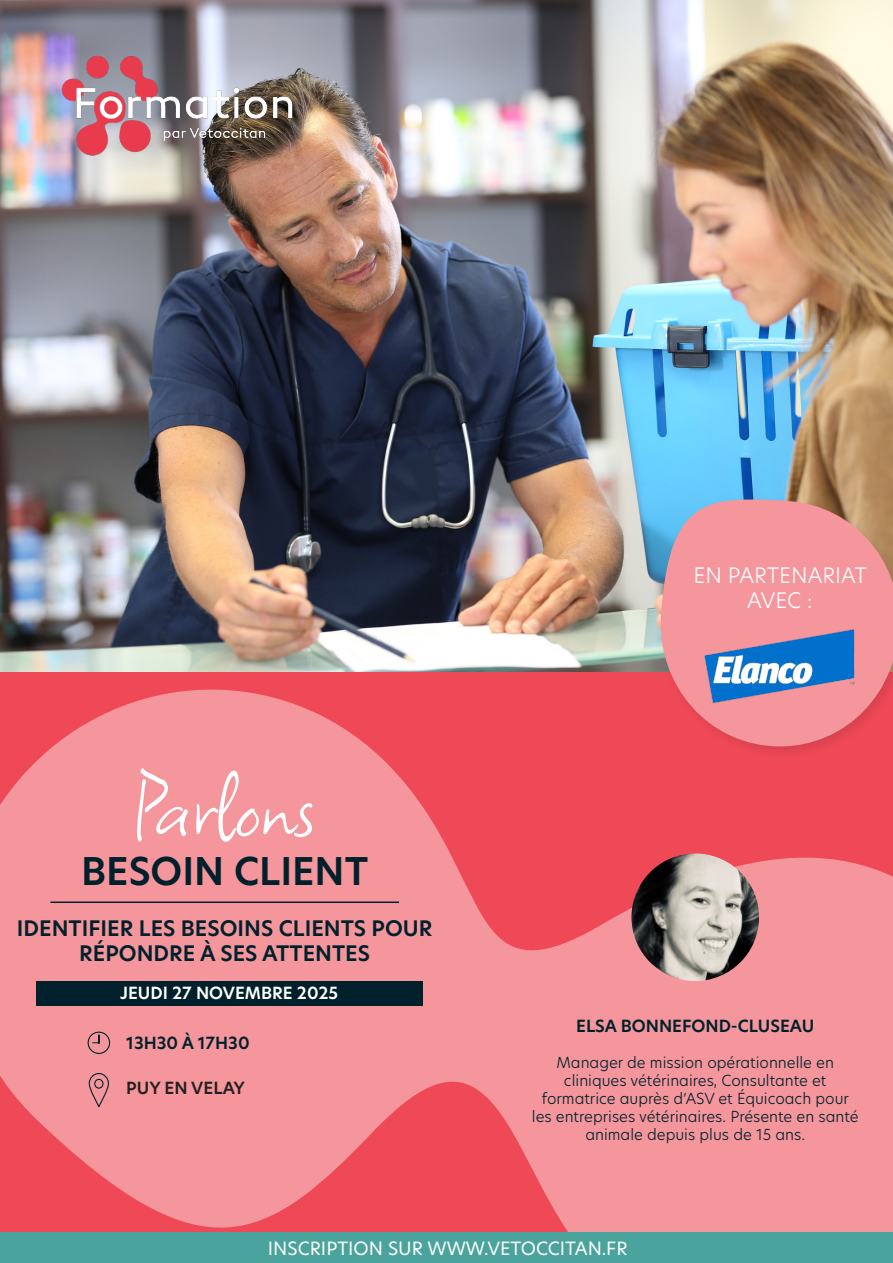
<style>
.page{position:relative;width:893px;height:1263px;background:#fff}
.page>*{position:absolute;margin:0;border:0;box-sizing:border-box;transform-origin:0 0}
.t1{font:100.5px "Square Peg";color:#fff}
.t2{font:600 37.5px "New Hero";color:#00212b}
.t3{font:600 21px/25.2px "New Hero";color:#00212b;text-align:center}
.t4{font:300 21px/25.2px "New Hero";color:#fff;text-align:center}
.t5{font:18px "New Hero";color:#fff}
.t6{font:600 16.5px "New Hero";color:#00212b}
.t7{font:600 16.5px "New Hero";color:#fff}
.t8{font:600 16.5px "New Hero";color:#231f20}
.t9{font:300 15px/18px "New Hero";color:#00212b;text-align:center}
</style>
<div class="page">
<img style="left:0;top:0;width:893px;height:663px">
<svg style="left:0;top:663px;width:893px;height:569px;fill:#f5969d"></svg>
<div style="left:0;top:1232px;width:893px;height:31px;background:#4ba39d"></div>
<img style="left:60px;top:54px;width:250px;height:102px">
<hr style="left:50px;top:901px;width:349px;height:2px;background:#00212b">
<img style="left:631px;top:853px;width:129px;height:133px">
<div style="left:657px;top:495px;width:236px;height:264px;background:#231f20;opacity:.12"></div>
<svg style="left:656px;top:499px;width:237px;height:247px;fill:#f5969d"></svg>
<div style="left:36px;top:981px;width:386px;height:24px;background:#00212b"></div>
<svg style="left:92px;top:1034px;width:9px;height:10px"></svg>
<div style="left:88px;top:1031px;width:22px;height:23px;border:1px solid #00212b;border-radius:50%"></div>
<svg style="left:88px;top:1072px;width:22px;height:35px"></svg>
<img style="left:703px;top:628px;width:154px;height:78px">
<h1 class="t1" style="left:135px;top:733px;width:182px">Parlons</h1>
<h2 class="t2" style="left:81px;top:846px;width:289px">BESOIN CLIENT</h2>
<h3 class="t3" style="left:17px;top:915px;width:417px">IDENTIFIER LES BESOINS CLIENTS POUR<br>RÉPONDRE À SES ATTENTES</h3>
<p class="t7" style="left:120px;top:982px;width:220px">JEUDI 27 NOVEMBRE 2025</p>
<p class="t6" style="left:126px;top:1032px;width:125px">13H30 À 17H30</p>
<p class="t8" style="left:126px;top:1077px;width:120px">PUY EN VELAY</p>
<h3 class="t4" style="left:693px;top:562px;width:175px">EN PARTENARIAT<br>AVEC :</h3>
<p class="t6" style="left:576px;top:1015px;width:240px">ELSA BONNEFOND-CLUSEAU</p>
<p class="t9" style="left:532px;top:1053px;width:328px">Manager de mission opérationnelle en cliniques vétérinaires, Consultante et formatrice auprès d’ASV et Équicoach pour les entreprises vétérinaires. Présente en santé animale depuis plus de 15 ans.</p>
<p class="t5" style="left:268px;top:1236px;width:361px">INSCRIPTION SUR WWW.VETOCCITAN.FR</p>
</div>
